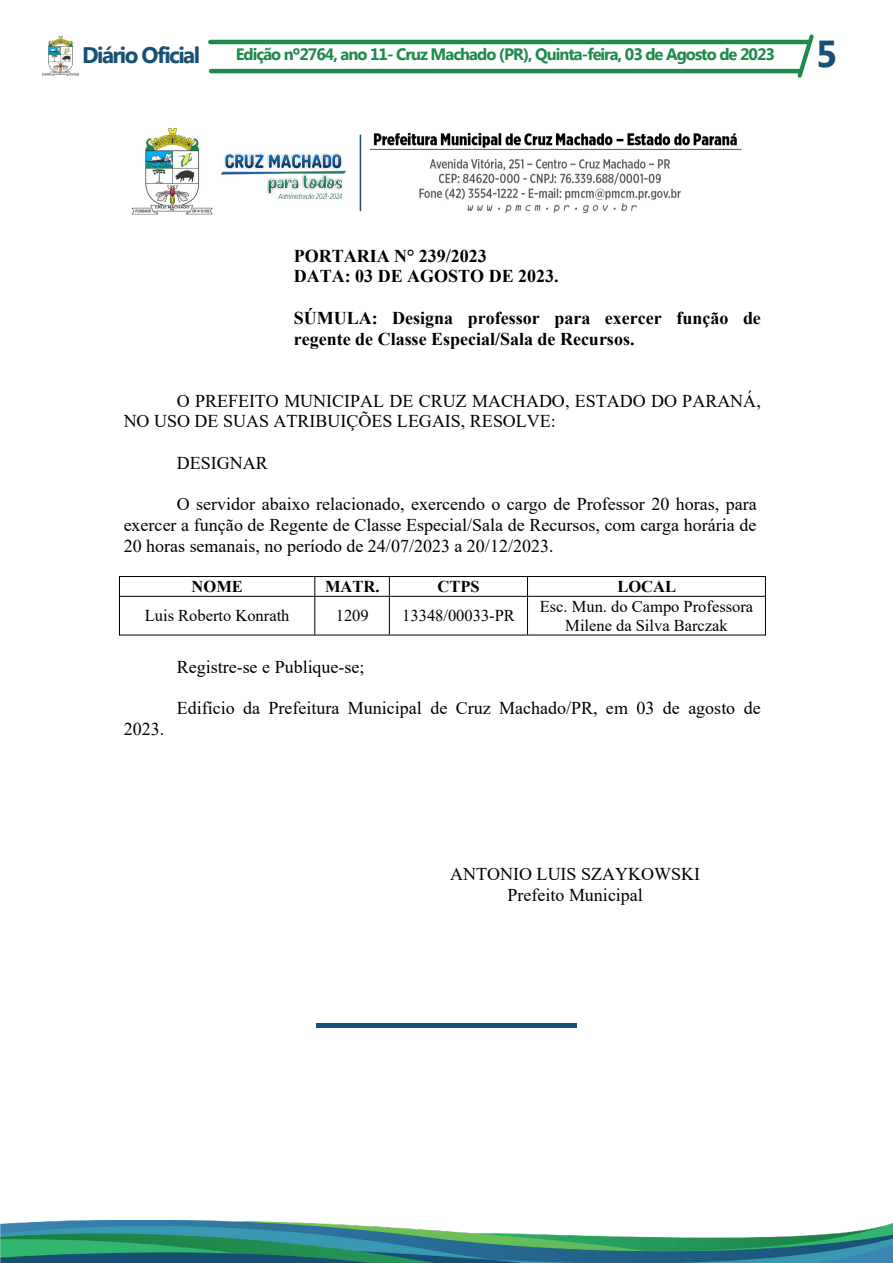
<style>
.page{position:relative;width:893px;height:1263px;background:#fff}
.page>*{position:absolute;margin:0;border:0;box-sizing:border-box;transform-origin:0 0}
.t1{font:700 37.5px "Myanmar Text";color:#175074}
.t2{font:700 22.5px "Myanmar Text";letter-spacing:-.07em;color:#175074}
.t3{font:18px/20.7px "Times New Roman";color:#000}
.t4{font:700 18px/20.7px "Times New Roman";color:#000}
.t5{font:16.5px/19px "Times New Roman";color:#000;text-align:center}
.t6{font:700 16.5px "Myanmar Text";letter-spacing:-.06em;color:#20894d}
.t7{font:700 16.5px "Times New Roman";color:#000}
</style>
<div class="page">
<hr style="left:208px;top:40px;width:602px;height:4px;background:#20894d;border-radius:2px">
<hr style="left:209px;top:69px;width:593px;height:4px;background:#20894d;border-radius:2px">
<img style="left:43px;top:37px;width:36px;height:38px">
<svg style="left:797px;top:34px;width:17px;height:44px"></svg>
<img style="left:0;top:1220px;width:893px;height:43px">
<svg style="left:316px;top:1024px;width:261px;height:4px"></svg>
<img style="left:131px;top:127px;width:611px;height:88px">
<hr style="left:119px;top:576px;width:647px;height:1px;background:#000">
<hr style="left:120px;top:596px;width:645px;height:1px;background:#000">
<hr style="left:119px;top:635px;width:647px;height:1px;background:#000">
<hr style="left:119px;top:576px;width:1px;height:59px;background:#000">
<hr style="left:314px;top:577px;width:1px;height:58px;background:#000">
<hr style="left:389px;top:577px;width:1px;height:58px;background:#000">
<hr style="left:527px;top:577px;width:1px;height:58px;background:#000">
<hr style="left:765px;top:576px;width:1px;height:59px;background:#000">
<p class="t2" style="left:82px;top:42px;width:119px">Diário Oficial</p>
<p class="t6" style="left:236px;top:45px;width:541px">Edição nº2764, ano 11- Cruz Machado (PR), Quinta-feira, 03 de Agosto de 2023</p>
<p class="t1" style="left:816px;top:32px;width:23px">5</p>
<p class="t4" style="left:294px;top:245px;width:266px">PORTARIA N° 239/2023<br>DATA: 03 DE AGOSTO DE 2023.</p>
<p class="t4" style="left:294px;top:307px;width:469px">SÚMULA: Designa professor para exercer função de regente de Classe Especial/Sala de Recursos.</p>
<p class="t3" style="left:124px;top:390px;width:639px;text-indent:53px">O PREFEITO MUNICIPAL DE CRUZ MACHADO, ESTADO DO PARANÁ,<br>NO USO DE SUAS ATRIBUIÇÕES LEGAIS, RESOLVE:</p>
<p class="t3" style="left:177px;top:452px;width:92px">DESIGNAR</p>
<p class="t3" style="left:124px;top:494px;width:635px;text-align:justify;text-indent:53px">O servidor abaixo relacionado, exercendo o cargo de Professor 20 horas, para exercer a função de Regente de Classe Especial/Sala de Recursos, com carga horária de 20 horas semanais, no período de 24/07/2023 a 20/12/2023.</p>
<p class="t7" style="left:192px;top:578px;width:53px">NOME</p>
<p class="t7" style="left:325px;top:578px;width:56px">MATR.</p>
<p class="t7" style="left:437px;top:578px;width:44px">CTPS</p>
<p class="t7" style="left:617px;top:578px;width:60px">LOCAL</p>
<p class="t5" style="left:145px;top:606px;width:146px">Luis Roberto Konrath</p>
<p class="t5" style="left:336px;top:606px;width:34px">1209</p>
<p class="t5" style="left:402px;top:606px;width:114px">13348/00033-PR</p>
<p class="t5" style="left:540px;top:597px;width:215px">Esc. Mun. do Campo Professora<br>Milene da Silva Barczak</p>
<p class="t3" style="left:177px;top:657px;width:189px">Registre-se e Publique-se;</p>
<p class="t3" style="left:177px;top:698px;width:585px">Edifício da Prefeitura Municipal de Cruz Machado/PR, em 03 de agosto de</p>
<p class="t3" style="left:124px;top:719px;width:42px">2023.</p>
<p class="t3" style="left:450px;top:864px;width:251px;text-align:center">ANTONIO LUIS SZAYKOWSKI<br>Prefeito Municipal</p>
</div>
